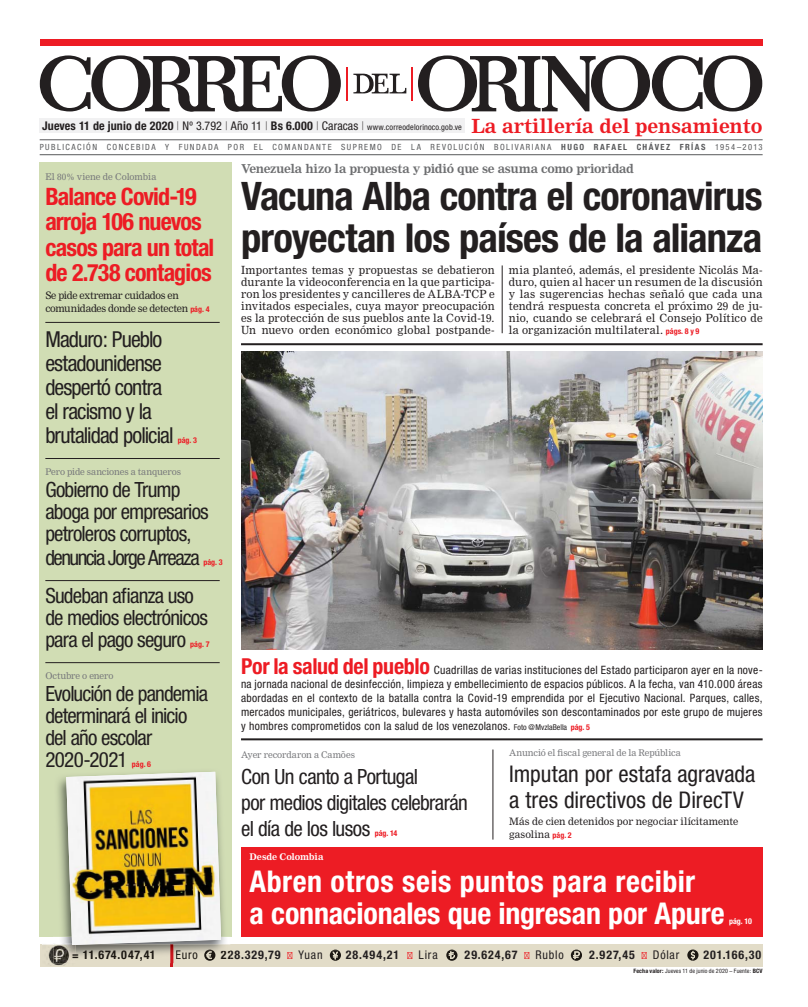
<style>
.page{position:relative;width:808px;height:1007px;background:#fff}
.page>*{position:absolute;margin:0;border:0;box-sizing:border-box;transform-origin:0 0}
.t1{font:700 condensed 39.9px "Helvetica Neue";letter-spacing:-.025em;color:#231f20}
.t2{font:700 condensed 39.3px "Helvetica Neue";letter-spacing:-.02em;color:#231f20}
.t3{font:700 condensed 30px/32px "Helvetica Neue";color:#fff}
.t4{font:700 condensed 24px/25px "Helvetica Neue";letter-spacing:-.035em;color:#ed1c24}
.t5{font:condensed 23px/26px "Helvetica Neue";color:#231f20}
.t6{font:condensed 22px/24px "Helvetica Neue";letter-spacing:-.04em;color:#231f20}
.t7{font:condensed 21px/22px "Helvetica Neue";letter-spacing:-.035em;color:#231f20}
.t8{font:condensed 21px "Helvetica Neue";letter-spacing:-.07em;color:#231f20}
.t9{font:700 19.1px "Nimrod MT Std";letter-spacing:-.005em;color:#ed1c24}
.t10{font:700 condensed 12px "Helvetica Neue";letter-spacing:.01em;color:#231f20}
.t11{font:700 12px "Nimrod MT Std";letter-spacing:-.035em;color:#6d6e70}
.t12{font:700 condensed 12px "Helvetica Neue";letter-spacing:.07em;color:#231f20}
.t13{font:condensed 12px "Helvetica Neue";letter-spacing:.06em;color:#231f20}
.t14{font:700 condensed 12px "Helvetica Neue";letter-spacing:.045em;color:#1c1813}
.t15{font:condensed 12px "Helvetica Neue";color:#1c1813}
.t16{font:condensed 11.5px/14px "Helvetica Neue";letter-spacing:.025em;color:#231f20;text-align:justify}
.t17{font:11px/12px "Nimrod MT Std";letter-spacing:.02em;color:#231f20;text-align:justify}
.t18{font:10px/13px "Nimrod MT Std";letter-spacing:-.035em;color:#231f20}
.t19{font:10px/12.2px "Nimrod MT Std";letter-spacing:-.01em;color:#231f20}
.t20{font:9px "Nimrod MT Std";letter-spacing:-.01em;color:#77787b}
.t21{font:700 9px "Nimrod MT Std";letter-spacing:-.02em;color:#fff}
.t22{font:condensed 8.5px "Helvetica Neue";letter-spacing:.17em;color:#58595b}
.t23{font:700 condensed 8px "Helvetica Neue";letter-spacing:-.005em;color:#ed1c24}
.t24{font:700 condensed 8px "Helvetica Neue";color:#fff}
.t25{font:condensed 6px "Helvetica Neue";letter-spacing:.015em;color:#231f20}
.s1{font-weight:100}
.s2{font-weight:400}
.s3{font-weight:400;font-size:8.2px}
.s4{font-weight:700}
.s5{font-family:"Helvetica Neue";font-weight:700;font-stretch:condensed;font-size:8px;color:#ed1c24}
.s6{font-size:11px}
.s7{font-weight:700;font-size:22px;color:#ed1c24}
.s8{font-size:8px}
.s9{font-weight:700;font-size:8px;color:#ed1c24}
.s10{color:#1c1813}
</style>
<div class="page">
<div style="left:40px;top:119px;width:425px;height:14px;background:#f1f1f2"></div>
<div style="left:40px;top:40px;width:722px;height:6px;background:#ed1c24"></div>
<svg style="left:418px;top:55px;width:344px;height:57px"></svg>
<svg style="left:40px;top:55px;width:301px;height:57px"></svg>
<svg style="left:353px;top:73px;width:53px;height:21px"></svg>
<hr style="left:347px;top:67px;width:1px;height:34px;background:#ed1c24">
<hr style="left:411px;top:67px;width:2px;height:34px;background:#ed1c24">
<hr style="left:40px;top:154px;width:723px;height:1px;background:#58595b">
<hr style="left:40px;top:139px;width:723px;height:1px;background:#58595b">
<hr style="left:241px;top:738px;width:522px;height:2px;background:#231f20">
<div style="left:40px;top:162px;width:192px;height:774px;background:#d1ddb4"></div>
<hr style="left:45px;top:322px;width:175px;height:1px;background:#231f20">
<hr style="left:45px;top:458px;width:175px;height:1px;background:#231f20">
<hr style="left:45px;top:580px;width:175px;height:1px;background:#231f20">
<hr style="left:45px;top:662px;width:175px;height:1px;background:#231f20">
<hr style="left:502px;top:265px;width:1px;height:68px;background:#231f20">
<hr style="left:492px;top:749px;width:1px;height:90px;background:#231f20">
<div style="left:40px;top:944px;width:723px;height:22px;background:#e2dcc8"></div>
<hr style="left:171px;top:944px;width:2px;height:23px;background:#ce171e">
<img style="left:48px;top:963px;width:18px;height:2px">
<svg style="left:330px;top:949px;width:11px;height:11px"></svg>
<svg style="left:446px;top:949px;width:11px;height:11px"></svg>
<svg style="left:571px;top:949px;width:11px;height:11px"></svg>
<svg style="left:687px;top:949px;width:11px;height:11px"></svg>
<hr style="left:241px;top:343px;width:522px;height:2px;background:#231f20">
<img style="left:241px;top:351px;width:522px;height:298px">
<img style="left:221px;top:846px;width:9px;height:102px">
<svg style="left:42px;top:777px;width:179px;height:186px"></svg>
<img style="left:66px;top:771px;width:155px;height:173px">
<div style="left:241px;top:847px;width:522px;height:89px;background:#ed1c24"></div>
<p class="t10" style="left:42px;top:122px;width:421px">Jueves 11 de junio de 2020 <span class="s1">|</span> <span class="s2">Nº 3.792</span> <span class="s1">|</span> <span class="s2">Año 11</span> <span class="s1">|</span> Bs 6.000 <span class="s1">|</span> <span class="s2">Caracas</span> <span class="s1">|</span> <span class="s3">www.correodelorinoco.gob.ve</span></p>
<h3 class="t9" style="left:471px;top:115px;width:293px">La artillería del pensamiento</h3>
<p class="t22" style="left:40px;top:144px;width:724px">PUBLICACIÓN CONCEBIDA Y FUNDADA POR EL COMANDANTE SUPREMO DE LA REVOLUCIÓN BOLIVARIANA <span class="s4">HUGO RAFAEL CHÁVEZ FRÍAS</span> 1954–2013</p>
<p class="t20" style="left:45px;top:173px;width:113px">El 80% viene de Colombia</p>
<h3 class="t4" style="left:45px;top:187px;width:170px">Balance Covid-19 arroja 106 nuevos casos para un total de 2.738 contagios</h3>
<p class="t18" style="left:45px;top:289px;width:166px">Se pide extremar cuidados en comunidades donde se detecten <span class="s5">pág. 4</span></p>
<h3 class="t6" style="left:45px;top:329px;width:130px">Maduro: Pueblo estadounidense despertó contra el racismo y la brutalidad policial</h3>
<p class="t11" style="left:241px;top:163px;width:394px">Venezuela hizo la propuesta y pidió que se asuma como prioridad</p>
<h2 class="t2" style="left:241px;top:182px;width:523px">Vacuna Alba contra el coronavirus</h2>
<h1 class="t1" style="left:241px;top:224px;width:523px">proyectan los países de la alianza</h1>
<p class="t17" style="left:241px;top:264px;width:255px">Importantes temas y propuestas se debatieron durante la videoconferencia en la que participa&shy;ron los presidentes y cancilleres de ALBA-TCP e invitados especiales, cuya mayor preocupación es la protección de sus pueblos ante la Covid-19.<br>Un nuevo orden económico global postpande-</p>
<p class="t17" style="left:509px;top:264px;width:255px">mia planteó, además, el presidente Nicolás Ma&shy;duro, quien al hacer un resumen de la discusión y las sugerencias hechas señaló que cada una tendrá respuesta concreta el próximo 29 de ju&shy;nio, cuando se celebrará el Consejo Político de la organización multilateral. <span class="s5">págs. 8 y 9</span></p>
<p class="t23" style="left:178px;top:437px;width:21px">pág. 3</p>
<p class="t20" style="left:45px;top:467px;width:137px">Pero pide sanciones a tanqueros</p>
<h3 class="t7" style="left:45px;top:480px;width:165px">Gobierno de Trump aboga por empresarios petroleros corruptos,</h3>
<h3 class="t8" style="left:45px;top:549px;width:156px">denuncia Jorge Arreaza</h3>
<p class="t23" style="left:203px;top:559px;width:21px">pág. 3</p>
<h3 class="t7" style="left:45px;top:586px;width:164px">Sudeban afianza uso de medios electrónicos para el pago seguro</h3>
<p class="t23" style="left:190px;top:641px;width:21px">pág. 7</p>
<p class="t20" style="left:45px;top:671px;width:70px">Octubre o enero</p>
<h3 class="t7" style="left:45px;top:684px;width:164px">Evolución de pandemia determinará el inicio del año escolar<br>2020-2021</h3>
<p class="t23" style="left:136px;top:761px;width:17px">á . 6</p>
<p class="t23" style="left:132px;top:761px;width:13px">p g</p>
<p class="t14" style="left:72px;top:950px;width:85px"><span class="s6">=</span> 11.674.047,41</p>
<p class="t15" style="left:175px;top:950px;width:24px">Euro</p>
<p class="t16" style="left:241px;top:663px;width:523px"><span class="s7">Por la salud del pueblo</span> Cuadrillas de varias instituciones del Estado participaron ayer en la nove&shy;na jornada nacional de desinfección, limpieza y embellecimiento de espacios públicos. A la fecha, van 410.000 áreas abordadas en el contexto de la batalla contra la Covid-19 emprendida por el Ejecutivo Nacional. Parques, calles, mercados municipales, geriátricos, bulevares y hasta automóviles son descontaminados por este grupo de mujeres y hombres comprometidos con la salud de los venezolanos. <span class="s8">Foto @MvzlaBella</span> <span class="s9">pág. 5</span></p>
<p class="t20" style="left:241px;top:750px;width:115px">Ayer recordaron a Camões</p>
<h3 class="t7" style="left:241px;top:766px;width:228px;line-height:26px">Con Un canto a Portugal<br>por medios digitales celebrarán el día de los lusos</h3>
<p class="t23" style="left:375px;top:830px;width:24px">pág. 14</p>
<p class="t20" style="left:509px;top:748px;width:173px">Anunció el fiscal general de la República</p>
<h3 class="t5" style="left:509px;top:763px;width:248px">Imputan por estafa agravada a tres directivos de DirecTV</h3>
<p class="t19" style="left:509px;top:816px;width:231px">Más de cien detenidos por negociar ilícitamente gasolina <span class="s5">pág. 2</span></p>
<p class="t21" style="left:250px;top:852px;width:76px">Desde Colombia</p>
<h3 class="t3" style="left:250px;top:868px;width:477px">Abren otros seis puntos para recibir<br>a connacionales que ingresan por Apure</h3>
<p class="t24" style="left:729px;top:918px;width:24px">pág. 10</p>
<p class="t12" style="left:221px;top:950px;width:61px"><span class="s10">22</span>8.329,79</p>
<p class="t13" style="left:299px;top:950px;width:26px">Yuan</p>
<p class="t12" style="left:346px;top:950px;width:55px">28.494,21</p>
<p class="t13" style="left:419px;top:950px;width:21px">Lira</p>
<p class="t12" style="left:465px;top:950px;width:55px">29.624,67</p>
<p class="t13" style="left:536px;top:950px;width:30px">Rublo</p>
<p class="t12" style="left:589px;top:950px;width:47px">2.927,45</p>
<p class="t13" style="left:653px;top:950px;width:28px">Dólar</p>
<p class="t12" style="left:703px;top:950px;width:59px">201.166,30</p>
<p class="t25" style="left:633px;top:968px;width:131px"><span class="s4">Fecha valor:</span> Jueves 11 de junio de 2020 – Fuente: <span class="s4">BCV</span></p>
</div>
